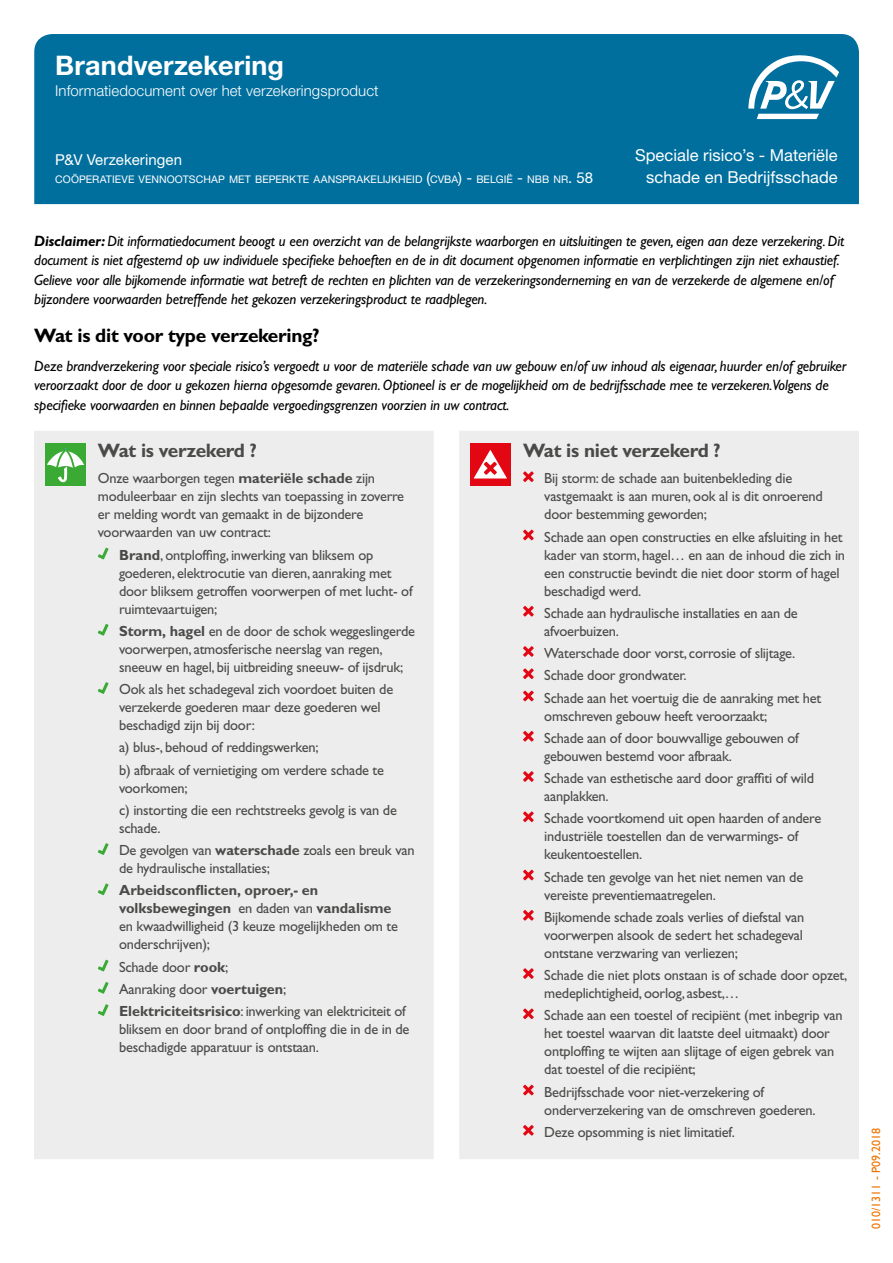
<style>
.page{position:relative;width:893px;height:1263px;background:#fff}
.page>*{position:absolute;margin:0;border:0;box-sizing:border-box;transform-origin:0 0}
.t1{font:700 27px "Helvetica Neue LT Std";letter-spacing:.005em;color:#fff}
.t2{font:700 19.5px "Gill Sans Std";letter-spacing:-.015em;color:#4a4a49}
.t3{font:700 19.5px "Gill Sans Std";letter-spacing:-.015em;color:#000}
.t4{font:16.5px/21.6px "Helvetica Neue LT Std";color:#fff;text-align:right}
.t5{font:italic 15px/19.5px "Gill Sans Std";letter-spacing:-.01em;color:#000}
.t6{font:300 15px "Helvetica Neue LT Std";letter-spacing:.005em;color:#fff}
.t7{font:15px "Helvetica Neue LT Std";letter-spacing:.005em;color:#fff}
.t8{font:14.7px/18px "Gill Sans Std";letter-spacing:-.015em;color:#4a4a49}
.t9{font:12px "Gill Sans";color:#ee7402}
.t10{font:10.5px "Helvetica Neue LT Std";letter-spacing:.005em;color:#fff}
.s1{font-size:15px}
.s2{font-weight:700}
</style>
<div class="page">
<div style="left:34px;top:34px;width:825px;height:170px;background:#006f9e"></div>
<svg style="left:748px;top:55px;width:91px;height:64px"></svg>
<div style="left:34px;top:431px;width:825px;height:728px;background:#ededed"></div>
<div style="left:45px;top:443px;width:41px;height:43px;background:#3aaa35"></div>
<svg style="left:47px;top:447px;width:37px;height:35px"></svg>
<svg style="left:98px;top:548px;width:11px;height:11px"></svg>
<svg style="left:98px;top:624px;width:11px;height:12px"></svg>
<svg style="left:98px;top:682px;width:11px;height:12px"></svg>
<svg style="left:98px;top:843px;width:11px;height:12px"></svg>
<svg style="left:98px;top:883px;width:11px;height:12px"></svg>
<svg style="left:98px;top:960px;width:11px;height:11px"></svg>
<svg style="left:98px;top:982px;width:11px;height:12px"></svg>
<svg style="left:98px;top:1004px;width:11px;height:12px"></svg>
<div style="left:470px;top:443px;width:41px;height:43px;background:#e30613"></div>
<svg style="left:474px;top:450px;width:33px;height:28px"></svg>
<svg style="left:523px;top:471px;width:11px;height:11px"></svg>
<svg style="left:523px;top:530px;width:11px;height:10px"></svg>
<svg style="left:523px;top:606px;width:11px;height:10px"></svg>
<svg style="left:523px;top:646px;width:11px;height:11px"></svg>
<svg style="left:523px;top:668px;width:11px;height:11px"></svg>
<svg style="left:523px;top:691px;width:11px;height:10px"></svg>
<svg style="left:523px;top:731px;width:11px;height:10px"></svg>
<svg style="left:523px;top:771px;width:11px;height:11px"></svg>
<svg style="left:523px;top:811px;width:11px;height:11px"></svg>
<svg style="left:523px;top:870px;width:11px;height:10px"></svg>
<svg style="left:523px;top:910px;width:11px;height:10px"></svg>
<svg style="left:523px;top:968px;width:11px;height:11px"></svg>
<svg style="left:523px;top:1008px;width:11px;height:11px"></svg>
<svg style="left:523px;top:1085px;width:11px;height:10px"></svg>
<svg style="left:523px;top:1125px;width:11px;height:10px"></svg>
<h1 class="t1" style="left:55px;top:48px;width:230px">Brandverzekering</h1>
<p class="t6" style="left:55px;top:81px;width:325px">Informatiedocument over het verzekeringsproduct</p>
<p class="t7" style="left:55px;top:151px;width:128px">P&amp;V Verzekeringen</p>
<p class="t10" style="left:55px;top:173px;width:539px">COÖPERATIEVE VENNOOTSCHAP MET BEPERKTE AANSPRAKELIJKHEID <span class="s1">(</span>CVBA<span class="s1">) -</span> BELGIË <span class="s1">-</span> NBB NR<span class="s1">. 58</span></p>
<p class="t4" style="left:635px;top:144px;width:204px">Speciale risico’s - Materiële schade en Bedrijfsschade</p>
<p class="t5" style="left:34px;top:231px;width:811px"><span class="s2">Disclaimer:</span> Dit informatiedocument beoogt u een overzicht van de belangrijkste waarborgen en uitsluitingen te geven, eigen aan deze verzekering. Dit document is niet afgestemd op uw individuele specifieke behoeften en de in dit document opgenomen informatie en verplichtingen zijn niet exhaustief.<br>Gelieve voor alle bijkomende informatie wat betreft de rechten en plichten van de verzekeringsonderneming en van de verzekerde de algemene en/of bijzondere voorwaarden betreffende het gekozen verzekeringsproduct te raadplegen.</p>
<h2 class="t3" style="left:34px;top:324px;width:287px">Wat is dit voor type verzekering?</h2>
<p class="t5" style="left:34px;top:356px;width:814px">Deze brandverzekering voor speciale risico’s vergoedt u voor de materiële schade van uw gebouw en/of uw inhoud als eigenaar, huurder en/of gebruiker veroorzaakt door de door u gekozen hierna opgesomde gevaren. Optioneel is er de mogelijkheid om de bedrijfsschade mee te verzekeren.Volgens de specifieke voorwaarden en binnen bepaalde vergoedingsgrenzen voorzien in uw contract.</p>
<h2 class="t2" style="left:98px;top:439px;width:161px">Wat is verzekerd ?</h2>
<p class="t8" style="left:98px;top:469px;width:308px">Onze waarborgen tegen <span class="s2">materiële schade</span> zijn moduleerbaar en zijn slechts van toepassing in zoverre er melding wordt van gemaakt in de bijzondere voorwaarden van uw contract:</p>
<p class="t8" style="left:119px;top:546px;width:295px"><span class="s2">Brand</span>, ontploffing, inwerking van bliksem op goederen, elektrocutie van dieren, aanraking met door bliksem getroffen voorwerpen of met lucht- of ruimtevaartuigen;</p>
<p class="t8" style="left:119px;top:622px;width:298px"><span class="s2">Storm, hagel</span> en de door de schok weggeslingerde voorwerpen, atmosferische neerslag van regen, sneeuw en hagel, bij uitbreiding sneeuw- of ijsdruk;</p>
<p class="t8" style="left:119px;top:680px;width:276px">Ook als het schadegeval zich voordoet buiten de verzekerde goederen maar deze goederen wel beschadigd zijn bij door:</p>
<p class="t8" style="left:119px;top:736px;width:267px;line-height:22.2px">a) blus-, behoud of reddingswerken;<br>b) afbraak of vernietiging om verdere schade te</p>
<p class="t8" style="left:119px;top:777px;width:279px;line-height:22.2px">voorkomen;<br>c) instorting die een rechtstreeks gevolg is van de</p>
<p class="t8" style="left:119px;top:817px;width:297px;line-height:22.2px">schade.<br>De gevolgen van <span class="s2">waterschade</span> zoals een breuk van</p>
<p class="t8" style="left:119px;top:859px;width:152px">de hydraulische installaties;</p>
<p class="t8" style="left:119px;top:881px;width:280px"><span class="s2">Arbeidsconflicten, oproer,- en volksbewegingen</span> en daden van <span class="s2">vandalisme </span>en kwaadwilligheid (3 keuze mogelijkheden om te onderschrijven);</p>
<p class="t8" style="left:119px;top:956px;width:288px;line-height:22.2px">Schade door <span class="s2">rook</span>;<br>Aanraking door <span class="s2">voertuigen</span>;<br><span class="s2">Elektriciteitsrisico</span>: inwerking van elektriciteit of</p>
<p class="t8" style="left:119px;top:1020px;width:292px">bliksem en door brand of ontploffing die in de in de beschadigde apparatuur is ontstaan.</p>
<h2 class="t2" style="left:523px;top:439px;width:199px">Wat is niet verzekerd ?</h2>
<p class="t8" style="left:544px;top:469px;width:280px">Bij storm: de schade aan buitenbekleding die vastgemaakt is aan muren, ook al is dit onroerend door bestemming geworden;</p>
<p class="t8" style="left:544px;top:528px;width:302px">Schade aan open constructies en elke afsluiting in het kader van storm, hagel… en aan de inhoud die zich in een constructie bevindt die niet door storm of hagel beschadigd werd.</p>
<p class="t8" style="left:544px;top:604px;width:255px">Schade aan hydraulische installaties en aan de afvoerbuizen.</p>
<p class="t8" style="left:544px;top:642px;width:279px;line-height:22.2px">Waterschade door vorst, corrosie of slijtage.<br>Schade door grondwater.<br>Schade aan het voertuig die de aanraking met het</p>
<p class="t8" style="left:544px;top:705px;width:256px;line-height:22.2px">omschreven gebouw heeft veroorzaakt;<br>Schade aan of door bouwvallige gebouwen of</p>
<p class="t8" style="left:544px;top:745px;width:271px;line-height:22.2px">gebouwen bestemd voor afbraak.<br>Schade van esthetische aard door graffiti of wild</p>
<p class="t8" style="left:544px;top:785px;width:279px;line-height:22.2px">aanplakken.<br>Schade voortkomend uit open haarden of andere</p>
<p class="t8" style="left:544px;top:827px;width:256px">industriële toestellen dan de verwarmings- of keukentoestellen.</p>
<p class="t8" style="left:544px;top:868px;width:261px">Schade ten gevolge van het niet nemen van de vereiste preventiemaatregelen.</p>
<p class="t8" style="left:544px;top:908px;width:261px;text-align:justify">Bijkomende schade zoals verlies of diefstal van voorwerpen alsook de sedert het schadegeval ontstane verzwaring van verliezen;</p>
<p class="t8" style="left:544px;top:966px;width:304px">Schade die niet plots onstaan is of schade door opzet, medeplichtigheid, oorlog, asbest,…</p>
<p class="t8" style="left:544px;top:1006px;width:300px">Schade aan een toestel of recipiënt (met inbegrip van het toestel waarvan dit laatste deel uitmaakt) door ontploffing te wijten aan slijtage of eigen gebrek van dat toestel of die recipiënt;</p>
<p class="t8" style="left:544px;top:1083px;width:273px">Bedrijfsschade voor niet-verzekering of onderverzekering van de omschreven goederen.</p>
<p class="t8" style="left:544px;top:1123px;width:192px">Deze opsomming is niet limitatief.</p>
<p class="t9" style="left:869px;top:1229px;width:102px;rotate:-90deg">010/1311 - P09.2018</p>
</div>
